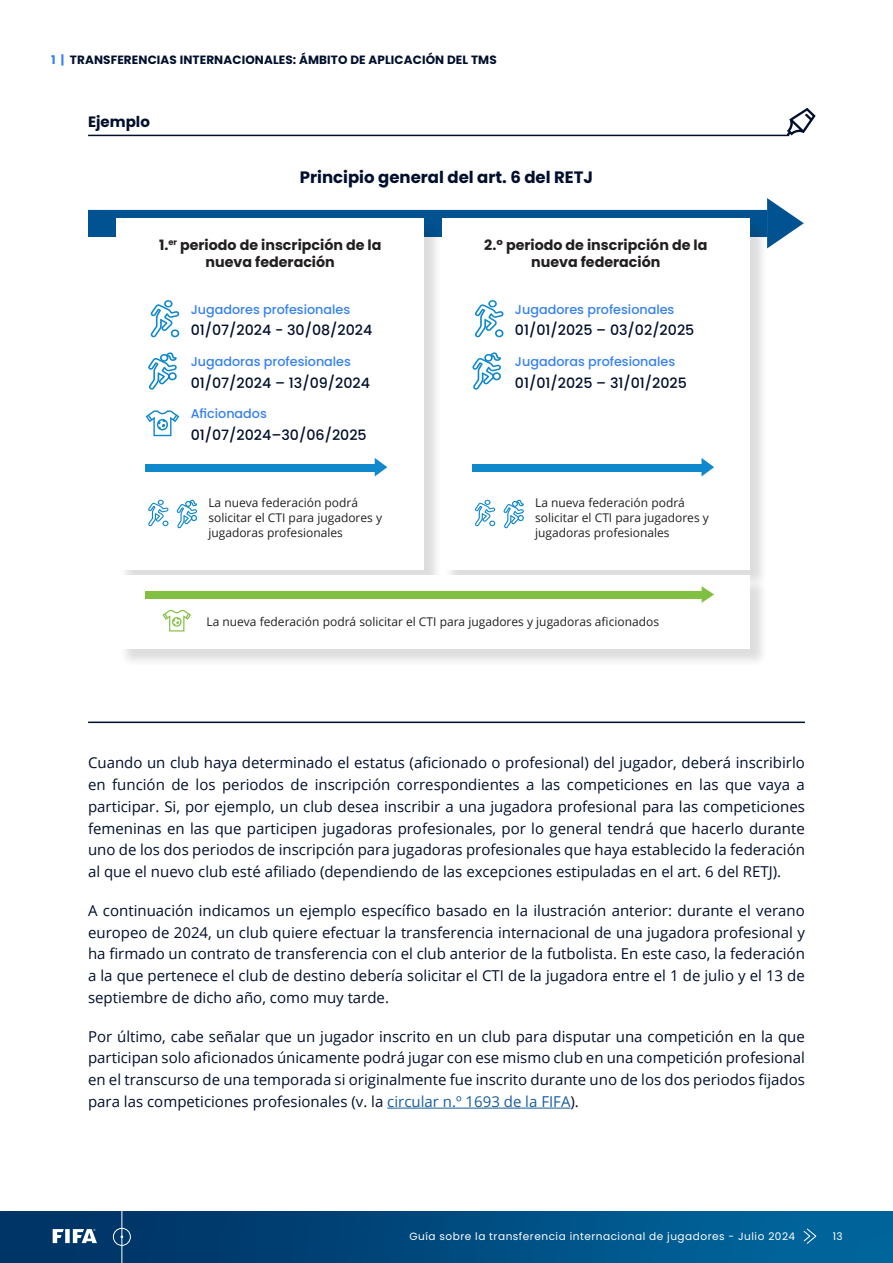
<style>
.page{position:relative;width:893px;height:1263px;background:#fff}
.page>*{position:absolute;margin:0;border:0;box-sizing:border-box;transform-origin:0 0}
.t1{font:700 16.5px "Poppins";color:#000f2c}
.t2{font:15px/21.8px "Open Sans";color:#000f2c;text-align:justify}
.t3{font:700 15px "Poppins";color:#000f2c}
.t4{font:500 14.25px "Poppins";color:#000f2c}
.t5{font:700 14.25px "Poppins";color:#231f20}
.t6{font:500 12.75px "Poppins";color:#3682f1}
.t7{font:12px/15px "Open Sans";color:#231f20}
.t8{font:700 12px "Poppins";letter-spacing:.01em;color:#000f2c}
.t9{font:10.5px "Poppins";letter-spacing:.05em;color:#fff}
.s1{color:#3682f1}
.s2{color:#175d9e}
</style>
<div class="page">
<img style="left:0;top:1212px;width:892px;height:50px">
<svg style="left:53px;top:1229px;width:11px;height:14px"></svg>
<div style="left:65px;top:1229px;width:5px;height:14px;background:#fff"></div>
<svg style="left:73px;top:1229px;width:24px;height:14px"></svg>
<hr style="left:121px;top:1199px;width:1px;height:64px;background:#fff">
<div style="left:113px;top:1228px;width:18px;height:18px;border:1px solid #fff;border-radius:50%"></div>
<svg style="left:804px;top:1228px;width:12px;height:15px"></svg>
<hr style="left:387px;top:1108px;width:183px;height:1px;background:#175d9e">
<hr style="left:88px;top:135px;width:701px;height:1px;background:#000f2c">
<hr style="left:88px;top:721px;width:717px;height:2px;background:#000f2c">
<svg style="left:787px;top:108px;width:29px;height:27px"></svg>
<svg style="left:88px;top:198px;width:716px;height:50px"></svg>
<div style="left:119px;top:220px;width:323px;height:368px;background:#231f20;opacity:.15"></div>
<div style="left:117px;top:218px;width:307px;height:351px;background:#fff"></div>
<div style="left:444px;top:220px;width:324px;height:368px;background:#231f20;opacity:.15"></div>
<div style="left:442px;top:218px;width:307px;height:351px;background:#fff"></div>
<svg style="left:150px;top:300px;width:30px;height:37px"></svg>
<svg style="left:475px;top:300px;width:29px;height:37px"></svg>
<svg style="left:148px;top:352px;width:29px;height:38px"></svg>
<svg style="left:472px;top:352px;width:29px;height:38px"></svg>
<svg style="left:146px;top:410px;width:33px;height:26px"></svg>
<svg style="left:148px;top:500px;width:21px;height:26px"></svg>
<svg style="left:475px;top:500px;width:20px;height:26px"></svg>
<svg style="left:177px;top:500px;width:20px;height:28px"></svg>
<svg style="left:503px;top:500px;width:21px;height:28px"></svg>
<div style="left:119px;top:577px;width:649px;height:91px;background:#231f20;opacity:.15"></div>
<div style="left:117px;top:575px;width:632px;height:74px;background:#fff"></div>
<svg style="left:162px;top:610px;width:29px;height:21px"></svg>
<div style="left:146px;top:464px;width:229px;height:7px;background:#1088cc"></div>
<svg style="left:375px;top:458px;width:12px;height:18px"></svg>
<div style="left:146px;top:591px;width:558px;height:8px;background:#81c040"></div>
<svg style="left:702px;top:586px;width:12px;height:17px"></svg>
<div style="left:472px;top:464px;width:229px;height:7px;background:#1088cc"></div>
<svg style="left:701px;top:458px;width:13px;height:18px"></svg>
<p class="t8" style="left:51px;top:52px;width:447px"><span class="s1">1 |</span> TRANSFERENCIAS INTERNACIONALES: ÁMBITO DE APLICACIÓN DEL TMS</p>
<p class="t3" style="left:88px;top:113px;width:63px">Ejemplo</p>
<p class="t1" style="left:300px;top:168px;width:295px">Principio general del art. 6 del RETJ</p>
<p class="t5" style="left:159px;top:236px;width:224px">1.<sup>er</sup> periodo de inscripción de la</p>
<p class="t5" style="left:206px;top:253px;width:131px">nueva federación</p>
<p class="t6" style="left:191px;top:302px;width:161px">Jugadores profesionales</p>
<p class="t6" style="left:515px;top:302px;width:161px">Jugadores profesionales</p>
<p class="t6" style="left:191px;top:354px;width:162px">Jugadoras profesionales</p>
<p class="t6" style="left:515px;top:354px;width:162px">Jugadoras profesionales</p>
<p class="t6" style="left:191px;top:406px;width:78px">Aficionados</p>
<p class="t5" style="left:484px;top:236px;width:225px">2.º periodo de inscripción de la</p>
<p class="t5" style="left:531px;top:253px;width:131px">nueva federación</p>
<p class="t4" style="left:191px;top:322px;width:183px">01/07/2024 - 30/08/2024</p>
<p class="t4" style="left:515px;top:322px;width:181px">01/01/2025 – 03/02/2025</p>
<p class="t4" style="left:191px;top:374px;width:181px">01/07/2024 – 13/09/2024</p>
<p class="t4" style="left:515px;top:374px;width:173px">01/01/2025 – 31/01/2025</p>
<p class="t4" style="left:191px;top:427px;width:177px">01/07/2024–30/06/2025</p>
<p class="t7" style="left:208px;top:495px;width:175px">La nueva federación podrá solicitar el CTI para jugadores y jugadoras profesionales</p>
<p class="t7" style="left:535px;top:495px;width:175px">La nueva federación podrá solicitar el CTI para jugadores y jugadoras profesionales</p>
<p class="t7" style="left:206px;top:614px;width:454px">La nueva federación podrá solicitar el CTI para jugadores y jugadoras aficionados</p>
<p class="t2" style="left:88px;top:752px;width:718px">Cuando un club haya determinado el estatus (aficionado o profesional) del jugador, deberá inscribirlo en función de los periodos de inscripción correspondientes a las competiciones en las que vaya a participar. Si, por ejemplo, un club desea inscribir a una jugadora profesional para las competiciones femeninas en las que participen jugadoras profesionales, por lo general tendrá que hacerlo durante uno de los dos periodos de inscripción para jugadoras profesionales que haya establecido la federación al que el nuevo club esté afiliado (dependiendo de las excepciones estipuladas en el art. 6 del RETJ).</p>
<p class="t2" style="left:88px;top:899px;width:718px">A continuación indicamos un ejemplo específico basado en la ilustración anterior: durante el verano europeo de 2024, un club quiere efectuar la transferencia internacional de una jugadora profesional y ha firmado un contrato de transferencia con el club anterior de la futbolista. En este caso, la federación a la que pertenece el club de destino debería solicitar el CTI de la jugadora entre el 1 de julio y el 13 de septiembre de dicho año, como muy tarde.</p>
<p class="t2" style="left:88px;top:1025px;width:718px">Por último, cabe señalar que un jugador inscrito en un club para disputar una competición en la que participan solo aficionados únicamente podrá jugar con ese mismo club en una competición profesional en el transcurso de una temporada si originalmente fue inscrito durante uno de los dos periodos fijados para las competiciones profesionales (v. la <span class="s2">circular n.º 1693 de la FIFA</span>).</p>
<p class="t9" style="left:410px;top:1230px;width:387px">Guía sobre la transferencia internacional de jugadores - Julio 2024</p>
<p class="t9" style="left:833px;top:1230px;width:12px">13</p>
</div>
